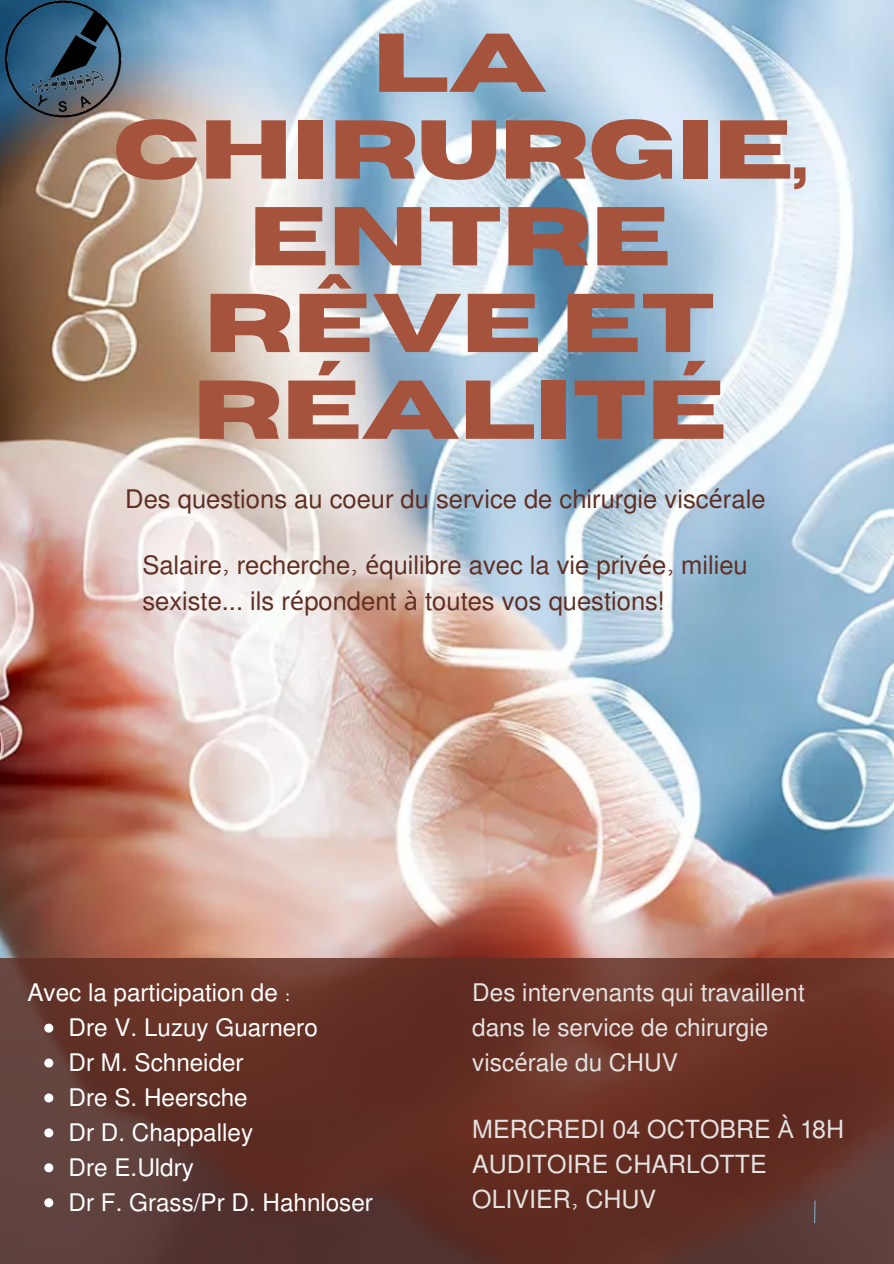
<style>
.page{position:relative;width:894px;height:1264px;background:#fff}
.page>*{position:absolute;margin:0;border:0;box-sizing:border-box;transform-origin:0 0}
.t1{font:700 83.1px/86.7px "Horizon";letter-spacing:-.005em;color:#a6533e;text-align:center}
.t2{font:25.5px/36px "Mukti";color:#602e23}
.t3{font:25.05px/35px "Mukti";color:#e4e3e2}
.t4{font:24.3px "Mukti";color:#fff}
.t5{font:24.3px/35px "Mukti";color:#e4e3e2}
.s1{font-family:"Noto Sans"}
</style>
<div class="page">
<img style="left:0;top:0;width:893px;height:958px">
<svg style="left:0;top:958px;width:893px;height:305px;background:#623229"></svg>
<svg style="left:813px;top:1199px;width:3px;height:25px"></svg>
<img style="left:0;top:0;width:125px;height:118px">
<svg style="left:44px;top:1023px;width:9px;height:9px"></svg>
<svg style="left:44px;top:1058px;width:9px;height:9px"></svg>
<svg style="left:44px;top:1093px;width:9px;height:9px"></svg>
<svg style="left:44px;top:1128px;width:9px;height:9px"></svg>
<svg style="left:44px;top:1163px;width:9px;height:9px"></svg>
<svg style="left:44px;top:1198px;width:9px;height:9px"></svg>
<p class="t1" style="left:113px;top:22px;width:695px">LA<br>CHIRURGIE,<br>ENTRE<br>RÊVE ET<br>RÉALITÉ</p>
<p class="t2" style="left:125px;top:480px;width:641px">Des questions au coeur du service de chirurgie visc<span class="s1">é</span>rale</p>
<p class="t2" style="left:142px;top:546px;width:606px">Salaire, recherche, <span class="s1">é</span>quilibre avec la vie priv<span class="s1">é</span>e, milieu sexiste... ils r<span class="s1">é</span>pondent <span class="s1">à</span> toutes vos questions!</p>
<p class="t4" style="left:27px;top:975px;width:264px">Avec la participation de :</p>
<p class="t4" style="left:69px;top:1010px;width:250px">Dre V. Luzuy Guarnero</p>
<p class="t4" style="left:69px;top:1045px;width:176px">Dr M. Schneider</p>
<p class="t4" style="left:69px;top:1080px;width:180px">Dre S. Heersche</p>
<p class="t4" style="left:69px;top:1114px;width:186px">Dr D. Chappalley</p>
<p class="t4" style="left:69px;top:1149px;width:127px">Dre E.Uldry</p>
<p class="t4" style="left:69px;top:1184px;width:306px">Dr F. Grass/Pr D. Hahnloser</p>
<p class="t5" style="left:472px;top:973px;width:334px">Des intervenants qui travaillent dans le service de chirurgie visc<span class="s1">é</span>rale du CHUV</p>
<p class="t3" style="left:472px;top:1110px;width:373px">MERCREDI 04 OCTOBRE <span class="s1">À</span> 18H</p>
<p class="t3" style="left:472px;top:1145px;width:296px">AUDITOIRE CHARLOTTE<br>OLIVIER, CHUV</p>
</div>
